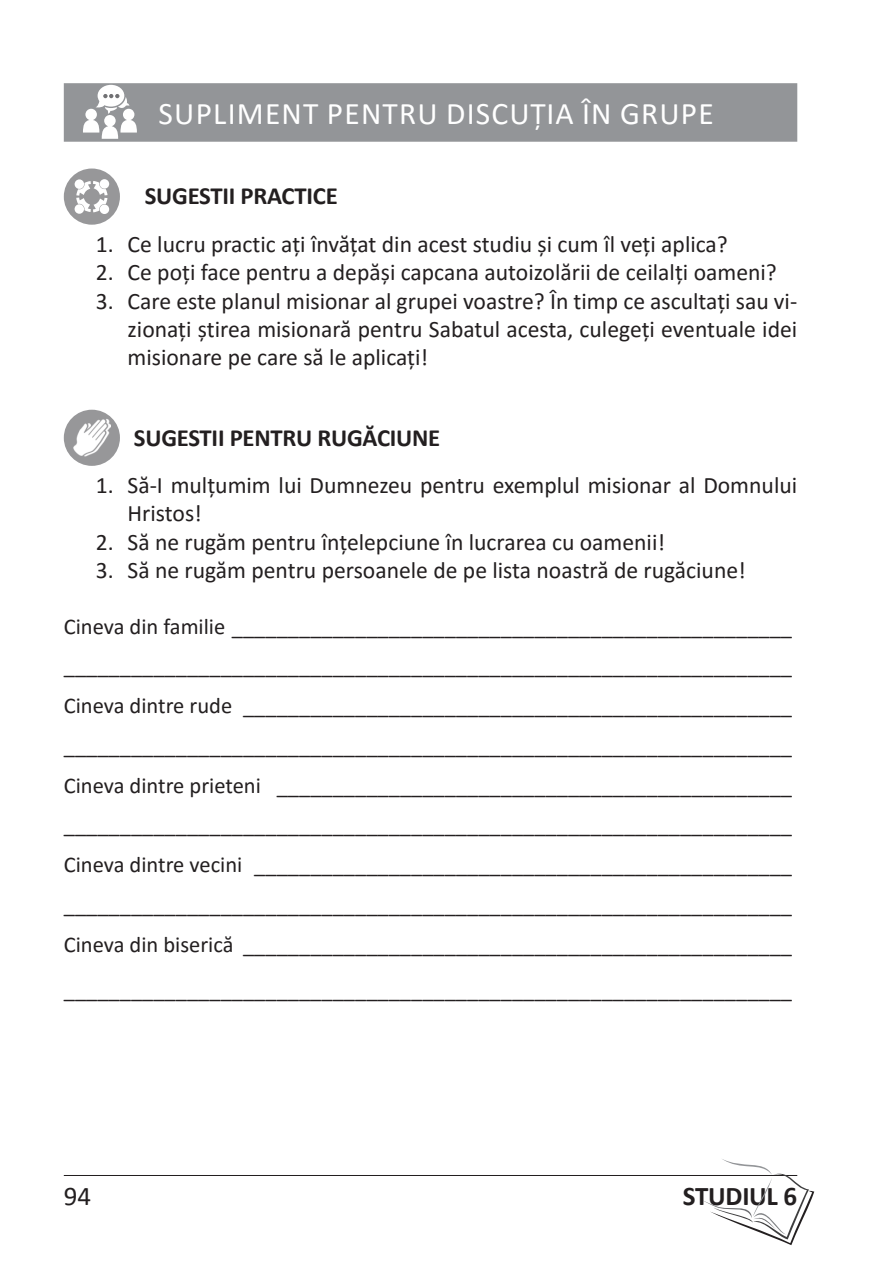
<style>
.page{position:relative;width:893px;height:1276px;background:#fff}
.page>*{position:absolute;margin:0;border:0;box-sizing:border-box;transform-origin:0 0}
.supliment{font:31.5px "Calibri";letter-spacing:.04em;color:#fff}
.t1{font:700 27px "Calibri";letter-spacing:-.01em;color:#231f20}
.t2{font:27px "Calibri";color:#231f20}
.Indent2{font:700 24.75px "Calibri";letter-spacing:-.01em;color:#231f20}
.Indent1{font:23.62px/28.3px "Calibri";color:#231f20;text-align:justify}
.Linie{font:22.5px "Calibri";color:#231f20}
</style>
<div class="page">
<hr style="left:64px;top:1175px;width:733px;height:1px;background:#231f20">
<svg style="left:703px;top:1159px;width:111px;height:86px"></svg>
<div style="left:64px;top:83px;width:733px;height:59px;background:#939598"></div>
<svg style="left:83px;top:85px;width:54px;height:54px"></svg>
<svg style="left:64px;top:168px;width:56px;height:57px"></svg>
<svg style="left:76px;top:181px;width:32px;height:31px"></svg>
<div style="left:100px;top:179px;width:9px;height:10px;background:#fff;border-radius:50%"></div>
<div style="left:75px;top:179px;width:9px;height:10px;background:#fff;border-radius:50%"></div>
<div style="left:75px;top:204px;width:9px;height:10px;background:#fff;border-radius:50%"></div>
<div style="left:100px;top:204px;width:9px;height:10px;background:#fff;border-radius:50%"></div>
<div style="left:64px;top:410px;width:56px;height:56px;background:#979799;border-radius:50%"></div>
<img style="left:73px;top:419px;width:38px;height:38px">
<p class="supliment" style="left:159px;top:92px;width:557px">SUPLIMENT PENTRU DISCUȚIA ÎN GRUPE</p>
<p class="Indent2" style="left:145px;top:179px;width:195px">SUGESTII PRACTICE</p>
<p class="Indent1" style="left:96px;top:229px;width:634px">1. Ce lucru practic aţi învăţat din acest studiu şi cum îl veţi aplica?</p>
<p class="Indent1" style="left:96px;top:258px;width:683px">2. Ce poţi face pentru a depăşi capcana autoizolării de ceilalţi oameni?</p>
<p class="Indent1" style="left:128px;top:286px;width:671px;text-indent:-32px">3. Care este planul misionar al grupei voastre? În timp ce ascultaţi sau vi&shy;zionaţi ştirea misionară pentru Sabatul acesta, culegeţi eventuale idei misionare pe care să le aplicaţi!</p>
<p class="Indent2" style="left:134px;top:420px;width:308px">SUGESTII PENTRU RUGĂCIUNE</p>
<p class="Indent1" style="left:128px;top:470px;width:671px;text-indent:-32px">1. Să-I mulţumim lui Dumnezeu pentru exemplul misionar al Domnului<br>Hristos!</p>
<p class="Indent1" style="left:96px;top:527px;width:571px">2. Să ne rugăm pentru înţelepciune în lucrarea cu oamenii!</p>
<p class="Indent1" style="left:96px;top:555px;width:652px">3. Să ne rugăm pentru persoanele de pe lista noastră de rugăciune!</p>
<p class="Linie" style="left:64px;top:610px;width:730px">Cineva din familie __________________________________________________</p>
<p class="Linie" style="left:64px;top:650px;width:730px">_________________________________________________________________</p>
<p class="Linie" style="left:64px;top:690px;width:730px">Cineva dintre rude _________________________________________________</p>
<p class="Linie" style="left:64px;top:730px;width:730px">_________________________________________________________________</p>
<p class="Linie" style="left:64px;top:769px;width:730px">Cineva dintre prieteni ______________________________________________</p>
<p class="Linie" style="left:64px;top:809px;width:730px">_________________________________________________________________</p>
<p class="Linie" style="left:64px;top:849px;width:730px">Cineva dintre vecini ________________________________________________</p>
<p class="Linie" style="left:64px;top:889px;width:730px">_________________________________________________________________</p>
<p class="Linie" style="left:64px;top:928px;width:730px">Cineva din biserică _________________________________________________</p>
<p class="Linie" style="left:64px;top:973px;width:730px">_________________________________________________________________</p>
<p class="t2" style="left:64px;top:1177px;width:29px">94</p>
<p class="t1" style="left:683px;top:1177px;width:116px">STUDIUL 6</p>
</div>
